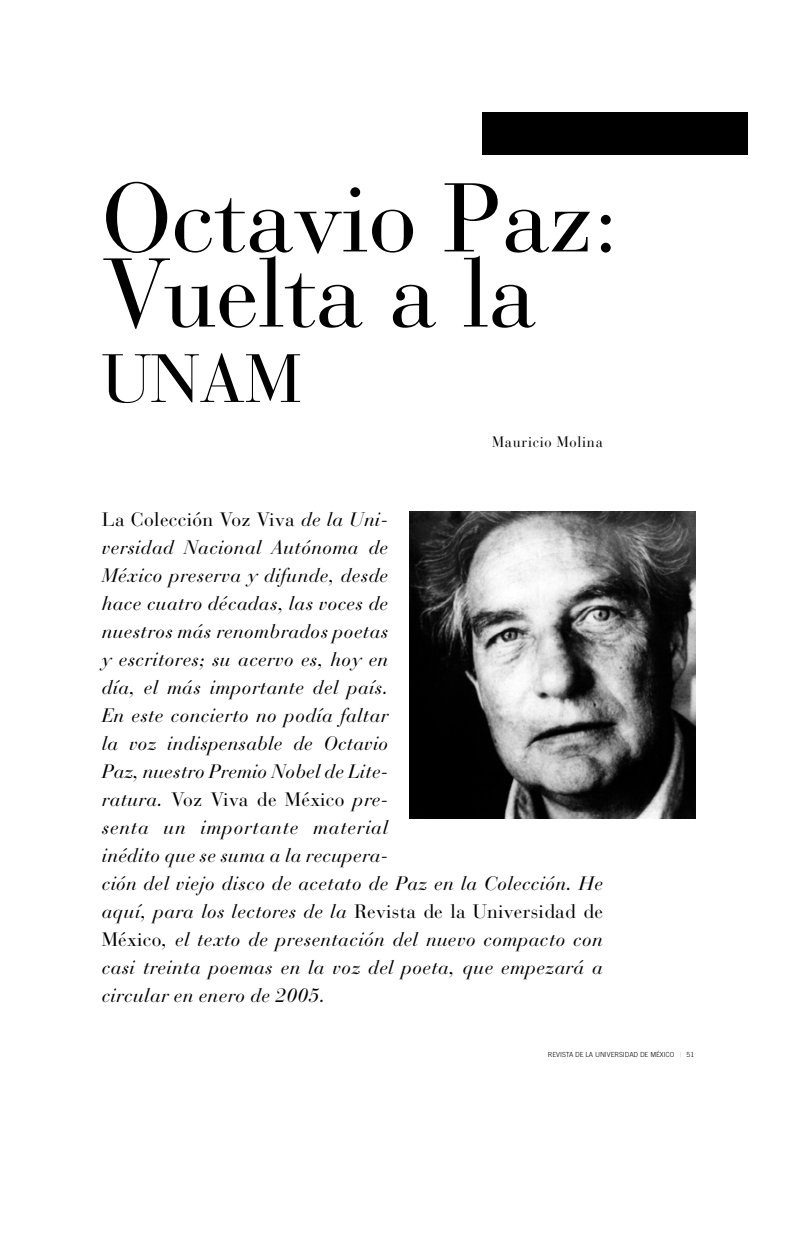
<style>
.page{position:relative;width:798px;height:1241px;background:#fff}
.page>*{position:absolute;margin:0;border:0;box-sizing:border-box;transform-origin:0 0}
.t1{font:96.75px/75.1px "Bauer Bodoni";letter-spacing:-.005em;color:#000}
.t2{font:67.75px "Bauer Bodoni";color:#000}
.t3{font:italic 19.38px/28px "Bauer Bodoni";letter-spacing:.02em;color:#000}
.t4{font:15px "Bauer Bodoni";letter-spacing:.06em;color:#000;scale:.95 1}
.t5{font:300 7px "Trade Gothic";letter-spacing:-.01em;color:#000}
.s1{font-style:normal}
.s2{font-weight:400;color:#bfbfbf}
</style>
<div class="page">
<div style="left:482px;top:112px;width:265px;height:43px;background:#000"></div>
<img style="left:409px;top:511px;width:286px;height:307px">
<h1 class="t1" style="left:102px;top:191px;width:519px">Octavio Paz:<br>Vuelta a la</h1>
<h2 class="t2" style="left:102px;top:352px;width:201px">UNAM</h2>
<p class="t4" style="left:492px;top:436px;width:118px">Mauricio Molina</p>
<p class="t3" style="left:102px;top:508px;width:502px"><span class="s1">La Colección Voz Viva</span> de la Uni-<br>versidad Nacional Autónoma de<br>México pre s e rva y difunde, desde<br>hace cuatro décadas, las voces de<br>n u e s tros más renombrados poetas<br>y escritores; su acervo es, hoy en<br>día, el más importante del país.<br>En este concierto no podía faltar<br>la voz indispensable de Octavio<br>Paz, nuestro Premio Nobel de Lite-<br>ratura. <span class="s1">Voz Viva de México</span> p re-<br>senta un importante material<br>inédito que se suma a la re c u p e r a-<br>ción del viejo disco de acetato de Paz en la Colección. He aquí, para los lectores de la <span class="s1">Revista de la Universidad de M é x ic o</span>, el texto de presentación del nuevo compacto con casi treinta poemas en la voz del poeta, que empezará a c ircular en enero de 2005.</p>
<p class="t5" style="left:547px;top:1051px;width:148px">REVISTA DE LA UNIVERSIDAD DE MÉXICO <span class="s2">|</span> 51</p>
</div>
